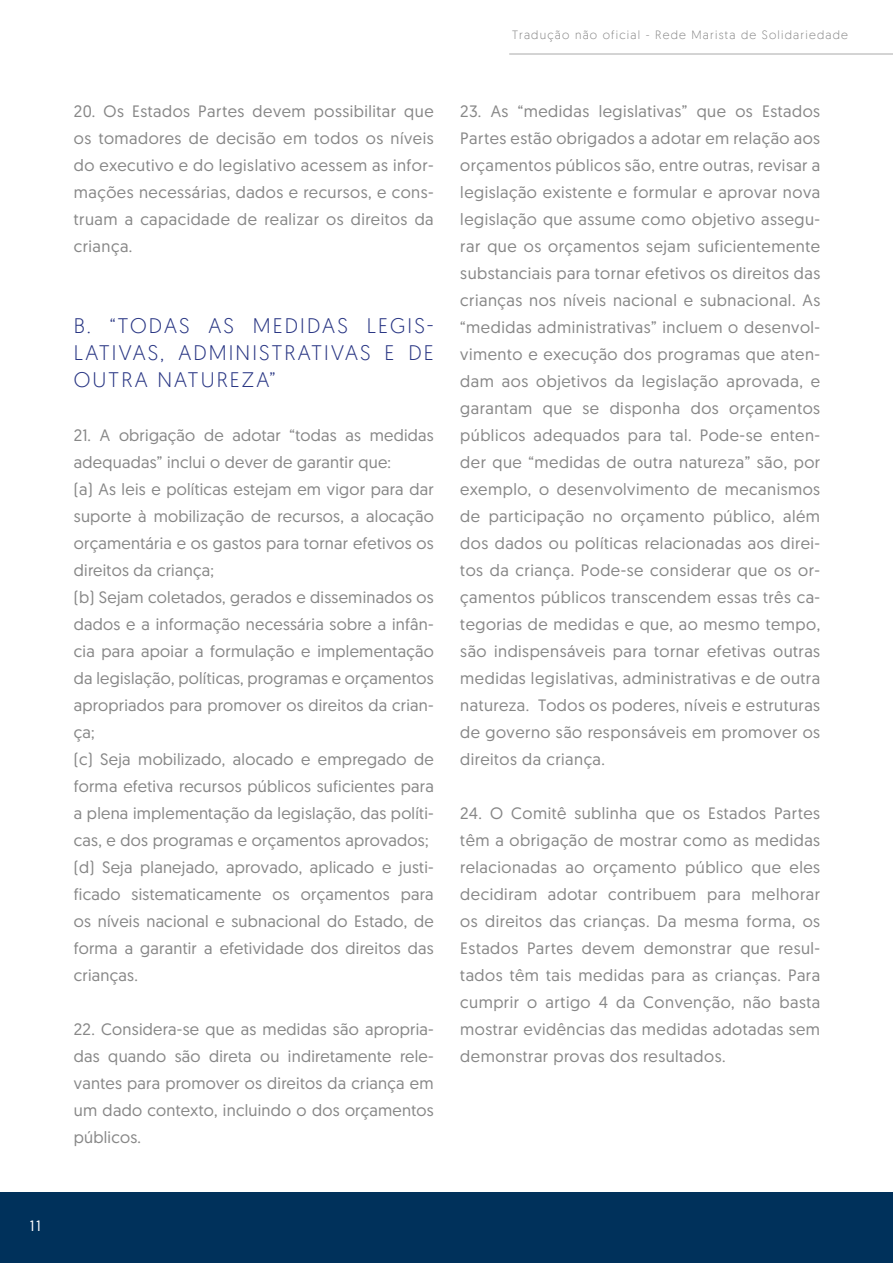
<style>
.page{position:relative;width:893px;height:1263px;background:#fff}
.page>*{position:absolute;margin:0;border:0;box-sizing:border-box;transform-origin:0 0}
.t1{font:300 21px/27px "Geomanist";letter-spacing:.1em;color:#283583;text-align:justify}
.t2{font:16.5px/27px "Geomanist";letter-spacing:.015em;color:#878787;text-align:justify}
.t3{font:15px "Geomanist";color:#fff}
.t4{font:300 12px "Geomanist";letter-spacing:.1em;color:#878787}
</style>
<div class="page">
<div style="left:0;top:1193px;width:893px;height:70px;background:#00315b"></div>
<hr style="left:509px;top:53px;width:384px;height:2px;background:#c6c6c6">
<p class="t3" style="left:30px;top:1216px;width:13px">11</p>
<p class="t2" style="left:74px;top:97px;width:361px">20. Os Estados Partes devem possibilitar que os tomadores de decisão em todos os níveis do executivo e do legislativo acessem as infor&shy;mações necessárias, dados e recursos, e cons&shy;truam a capacidade de realizar os direitos da criança.</p>
<p class="t1" style="left:74px;top:312px;width:361px">B. “TODAS AS MEDIDAS LEGIS-LATIVAS, ADMINISTRATIVAS E DE OUTRA NATUREZA”</p>
<p class="t2" style="left:74px;top:421px;width:361px;text-align:left">21. A obrigação de adotar “todas as medidas adequadas” inclui o dever de garantir que:<br>(a) As leis e políticas estejam em vigor para dar suporte à mobilização de recursos, a alocação orçamentária e os gastos para tornar efetivos os direitos da criança;<br>(b) Sejam coletados, gerados e disseminados os dados e a informação necessária sobre a infân&shy;cia para apoiar a formulação e implementação da legislação, políticas, programas e orçamentos apropriados para promover os direitos da crian&shy;ça;<br>(c) Seja mobilizado, alocado e empregado de forma efetiva recursos públicos suficientes para a plena implementação da legislação, das políti&shy;cas, e dos programas e orçamentos aprovados; (d) Seja planejado, aprovado, aplicado e justi&shy;ficado sistematicamente os orçamentos para os níveis nacional e subnacional do Estado, de forma a garantir a efetividade dos direitos das crianças.</p>
<p class="t2" style="left:74px;top:1015px;width:361px">22. Considera-se que as medidas são apropria&shy;das quando são direta ou indiretamente rele&shy;vantes para promover os direitos da criança em um dado contexto, incluindo o dos orçamentos públicos.</p>
<p class="t4" style="left:512px;top:27px;width:337px">Tradução não oficial - Rede Marista de Solidariedade</p>
<p class="t2" style="left:460px;top:97px;width:361px">23. As “medidas legislativas” que os Estados Partes estão obrigados a adotar em relação aos orçamentos públicos são, entre outras, revisar a legislação existente e formular e aprovar nova legislação que assume como objetivo assegu&shy;rar que os orçamentos sejam suficientemente substanciais para tornar efetivos os direitos das crianças nos níveis nacional e subnacional. As “medidas administrativas” incluem o desenvol&shy;vimento e execução dos programas que aten&shy;dam aos objetivos da legislação aprovada, e garantam que se disponha dos orçamentos públicos adequados para tal. Pode-se enten&shy;der que “medidas de outra natureza” são, por exemplo, o desenvolvimento de mecanismos de participação no orçamento público, além dos dados ou políticas relacionadas aos direi&shy;tos da criança. Pode-se considerar que os or&shy;çamentos públicos transcendem essas três ca&shy;tegorias de medidas e que, ao mesmo tempo, são indispensáveis para tornar efetivas outras medidas legislativas, administrativas e de outra natureza. Todos os poderes, níveis e estruturas de governo são responsáveis em promover os direitos da criança.</p>
<p class="t2" style="left:460px;top:799px;width:361px">24. O Comitê sublinha que os Estados Partes têm a obrigação de mostrar como as medidas relacionadas ao orçamento público que eles decidiram adotar contribuem para melhorar os direitos das crianças. Da mesma forma, os Estados Partes devem demonstrar que resul&shy;tados têm tais medidas para as crianças. Para cumprir o artigo 4 da Convenção, não basta mostrar evidências das medidas adotadas sem demonstrar provas dos resultados.</p>
</div>
